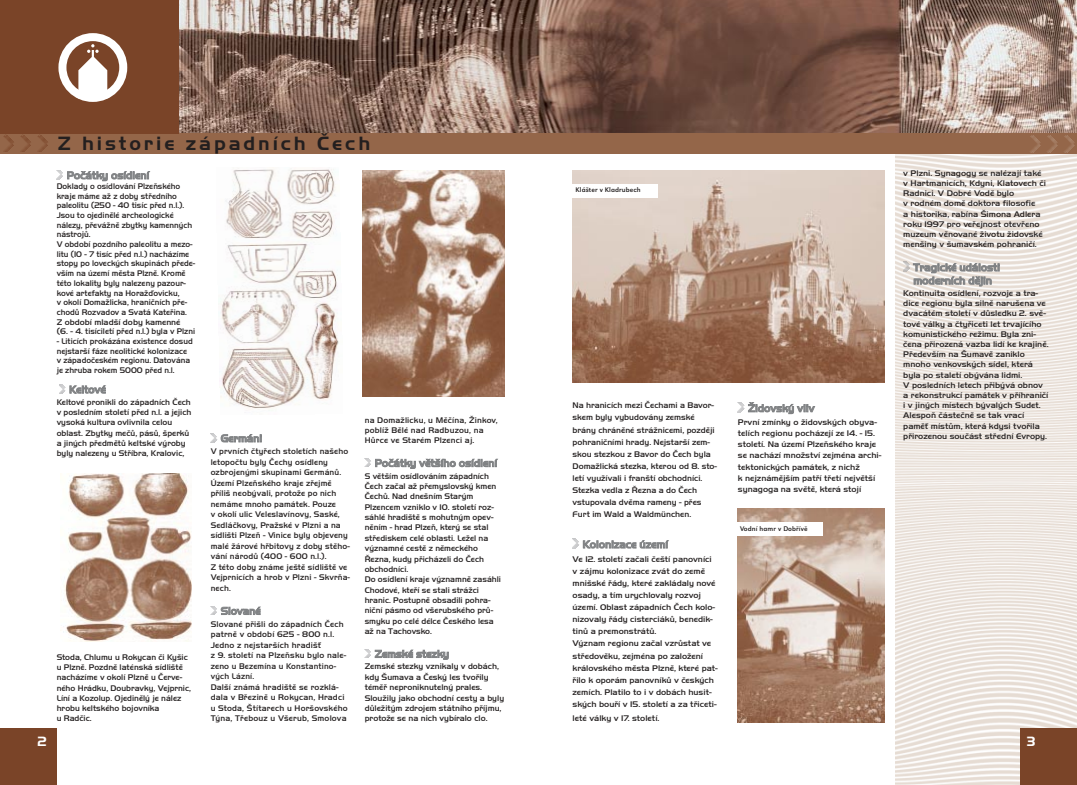
<style>
.page{position:relative;width:1077px;height:785px;background:#fff}
.page>*{position:absolute;margin:0;border:0;box-sizing:border-box;transform-origin:0 0}
.t1{font:700 20px "Handel Got DCE";letter-spacing:.145em;color:#231f1f}
.t2{font:700 14px "Handel Got DCE";color:#fff}
.t3{font:500 11px/13.2px "Handel Got DCE";color:#808284}
.t4{font:500 8.5px/10.4px "Handel Got DCE";color:#231f1f}
.t5{font:500 8.5px/10.2px "Handel Got DCE";color:#231f1f;scale:1.05 1}
.t6{font:500 8.5px/10.5px "Handel Got DCE";letter-spacing:.02em;color:#231f1f}
.t7{font:7px "URW Grotesk TCE";letter-spacing:.01em;color:#231f1f}
</style>
<div class="page">
<img style="left:896px;top:154px;width:181px;height:631px">
<svg style="left:903px;top:262px;width:8px;height:9px"></svg>
<svg style="left:738px;top:403px;width:7px;height:9px"></svg>
<svg style="left:573px;top:539px;width:6px;height:9px"></svg>
<div style="left:1020px;top:728px;width:57px;height:57px;background:#7a4428"></div>
<img style="left:179px;top:0;width:898px;height:133px">
<div style="left:539px;top:133px;width:538px;height:21px;background:#946649"></div>
<div style="left:0;top:133px;width:539px;height:21px;background:#946649"></div>
<svg style="left:365px;top:649px;width:6px;height:9px"></svg>
<svg style="left:365px;top:458px;width:6px;height:9px"></svg>
<svg style="left:211px;top:606px;width:6px;height:9px"></svg>
<svg style="left:211px;top:434px;width:7px;height:8px"></svg>
<svg style="left:59px;top:385px;width:7px;height:8px"></svg>
<svg style="left:57px;top:170px;width:6px;height:9px"></svg>
<img style="left:219px;top:169px;width:120px;height:241px">
<img style="left:363px;top:170px;width:142px;height:227px">
<img style="left:573px;top:170px;width:311px;height:213px">
<img style="left:63px;top:473px;width:129px;height:168px">
<img style="left:737px;top:509px;width:147px;height:214px">
<div style="left:0;top:728px;width:57px;height:57px;background:#7a4428"></div>
<div style="left:0;top:0;width:179px;height:133px;background:#7a4428"></div>
<svg style="left:78px;top:44px;width:29px;height:49px"></svg>
<div style="left:58px;top:33px;width:69px;height:69px;border:8px solid #fff;border-radius:50%"></div>
<img style="left:1064px;top:135px;width:11px;height:17px">
<img style="left:1047px;top:135px;width:11px;height:17px">
<img style="left:1030px;top:135px;width:11px;height:17px">
<div style="left:573px;top:184px;width:85px;height:13px;background:#fff"></div>
<div style="left:737px;top:523px;width:85px;height:13px;background:#fff"></div>
<h2 class="t2" style="left:37px;top:736px;width:11px">2</h2>
<h1 class="t1" style="left:58px;top:135px;width:314px">Z historie západních Čech</h1>
<p class="t3" style="left:67px;top:170px;width:84px">Počátky osídlení</p>
<p class="t4" style="left:57px;top:182px;width:140px;line-height:9.7px">Doklady o osídlování Plzeňského kraje máme až z doby středního paleolitu (250 - 40 tisíc před n.l.).<br>Jsou to ojedinělé archeologické nálezy, převážně zbytky kamenných nástrojů.<br>V období pozdního paleolitu a mezo&shy;litu (10 - 7 tisíc před n.l.) nacházíme stopy po loveckých skupinách přede&shy;vším na území města Plzně. Kromě této lokality byly nalezeny pazour&shy;kové artefakty na Horažďovicku,<br>v okolí Domažlicka, hraničních pře&shy;chodů Rozvadov a Svatá Kateřina.<br>Z období mladší doby kamenné<br>(6. - 4. tisíciletí před n.l.) byla v Plzni</p>
<p class="t4" style="left:57px;top:337px;width:138px;line-height:9.7px">- Liticích prokázána existence dosud nejstarší fáze neolitické kolonizace v západočeském regionu. Datována je zhruba rokem 5000 před n.l.</p>
<p class="t3" style="left:69px;top:384px;width:38px">Keltové</p>
<p class="t4" style="left:57px;top:398px;width:136px">Keltové pronikli do západních Čech v posledním století před n.l. a jejich vysoká kultura ovlivnila celou oblast. Zbytky mečů, pásů, šperků a jiných předmětů keltské výroby byly nalezeny u Stříbra, Kralovic,</p>
<p class="t6" style="left:365px;top:415px;width:135px">na Domažlicku, u Měčína, Žinkov, poblíž Bělé nad Radbuzou, na<br>Hůrce ve Starém Plzenci aj.</p>
<p class="t3" style="left:375px;top:457px;width:124px">Počátky většího osídlení</p>
<p class="t4" style="left:365px;top:471px;width:138px">S větším osídlováním západních<br>Čech začal až přemyslovský kmen<br>Čechů. Nad dnešním Starým<br>Plzencem vzniklo v 10. století roz&shy;sáhlé hradiště s mohutným opev&shy;něním - hrad Plzeň, který se stal střediskem celé oblasti. Ležel na významné cestě z německého<br>Řezna, kudy přicházeli do Čech obchodníci.<br>Do osídlení kraje významně zasáhli<br>Chodové, kteří se stali strážci hranic. Postupně obsadili pohra&shy;niční pásmo od všerubského prů&shy;smyku po celé délce Českého lesa až na Tachovsko.</p>
<p class="t3" style="left:375px;top:648px;width:76px">Zemské stezky</p>
<p class="t4" style="left:365px;top:662px;width:141px">Zemské stezky vznikaly v dobách, kdy Šumava a Český les tvořily téměř neproniknutelný prales.<br>Sloužily jako obchodní cesty a byly důležitým zdrojem státního příjmu, protože se na nich vybíralo clo.</p>
<p class="t3" style="left:221px;top:433px;width:43px">Germáni</p>
<p class="t4" style="left:211px;top:447px;width:141px">V prvních čtyřech stoletích našeho letopočtu byly Čechy osídleny ozbrojenými skupinami Germánů.<br>Území Plzeňského kraje zřejmě příliš neobývali, protože po nich nemáme mnoho památek. Pouze<br>v okolí ulic Veleslavínovy, Saské,<br>Sedláčkovy, Pražské v Plzni a na sídlišti Plzeň - Vinice byly objeveny malé žárové hřbitovy z doby stěho&shy;vání národů (400 - 600 n.l.).<br>Z této doby známe ještě sídliště ve<br>Vejprnicích a hrob v Plzni - Skvrňa&shy;nech.</p>
<p class="t3" style="left:221px;top:605px;width:41px">Slované</p>
<p class="t6" style="left:211px;top:619px;width:139px">Slované přišli do západních Čech patrně v období 625 - 800 n.l.<br>Jedno z nejstarších hradišť<br>z 9. století na Plzeňsku bylo nale&shy;zeno u Bezemína u Konstantino&shy;vých Lázní.<br>Další známá hradiště se rozklá&shy;dala v Březině u Rokycan, Hradci u Stoda, Štítarech u Horšovského<br>Týna, Třebouz u Všerub, Smolova</p>
<p class="t4" style="left:57px;top:653px;width:136px">Stoda, Chlumu u Rokycan či Kyšic u Plzně. Pozdně laténská sídliště nacházíme v okolí Plzně u Červe&shy;ného Hrádku, Doubravky, Vejprnic,<br>Líní a Kozolup. Ojedinělý je nález hrobu keltského bojovníka<br>u Radčic.</p>
<p class="t7" style="left:576px;top:187px;width:67px">Klášter v Kladrubech</p>
<p class="t4" style="left:573px;top:400px;width:146px;line-height:12.1px">Na hranicích mezi Čechami a Bavor&shy;skem byly vybudovány zemské brány chráněné strážnicemi, později pohraničními hrady. Nejstarší zem&shy;skou stezkou z Bavor do Čech byla<br>Domažlická stezka, kterou od 8. sto&shy;letí využívali i franští obchodníci.<br>Stezka vedla z Řezna a do Čech vstupovala dvěma rameny - přes<br>Furt im Wald a Waldmünchen.</p>
<p class="t3" style="left:583px;top:539px;width:87px">Kolonizace území</p>
<p class="t5" style="left:573px;top:554px;width:140px;line-height:12.1px">Ve 12. století začali čeští panovníci v zájmu kolonizace zvát do země mnišské řády, které zakládaly nové osady, a tím urychlovaly rozvoj území. Oblast západních Čech kolo&shy;nizovaly řády cisterciáků, benedik&shy;tinů a premonstrátů.<br>Význam regionu začal vzrůstat ve středověku, zejména po založení královského města Plzně, které pat&shy;řilo k oporám panovníků v českých zemích. Platilo to i v dobách husit&shy;ských bouří v 15. století a za třiceti-</p>
<p class="t5" style="left:573px;top:714px;width:84px">leté války v 17. století.</p>
<p class="t3" style="left:748px;top:403px;width:68px">Židovský vliv</p>
<p class="t5" style="left:738px;top:417px;width:138px;line-height:11.3px">První zmínky o židovských obyva&shy;telích regionu pocházejí ze 14. - 15. století. Na území Plzeňského kraje se nachází množství zejména archi&shy;tektonických památek, z nichž<br>k nejznámějším patří třetí největší synagoga na světě, která stojí</p>
<p class="t7" style="left:740px;top:526px;width:69px">Vodní hamr v Dobřívě</p>
<p class="t5" style="left:903px;top:169px;width:137px">v Plzni. Synagogy se nalézají také v Hartmanicích, Kdyni, Klatovech či<br>Radnici. V Dobré Vodě bylo<br>v rodném domě doktora filosofie<br>a historika, rabína Šimona Adlera roku 1997 pro veřejnost otevřeno muzeum věnované životu židovské menšiny v šumavském pohraničí.</p>
<p class="t3" style="left:913px;top:262px;width:88px">Tragické události moderních dějin</p>
<p class="t5" style="left:903px;top:289px;width:140px">Kontinuita osídlení, rozvoje a tra&shy;dice regionu byla silně narušena ve dvacátém století v důsledku 2. svě&shy;tové války a čtyřiceti let trvajícího komunistického režimu. Byla zni&shy;čena přirozená vazba lidí ke krajině.<br>Především na Šumavě zaniklo mnoho venkovských sídel, která byla po staletí obývána lidmi.<br>V posledních letech přibývá obnov a rekonstrukcí památek v příhraničí i v jiných místech bývalých Sudet.<br>Alespoň částečně se tak vrací paměť místům, která kdysi tvořila přirozenou součást střední Evropy.</p>
<h2 class="t2" style="left:1027px;top:736px;width:10px">3</h2>
</div>
